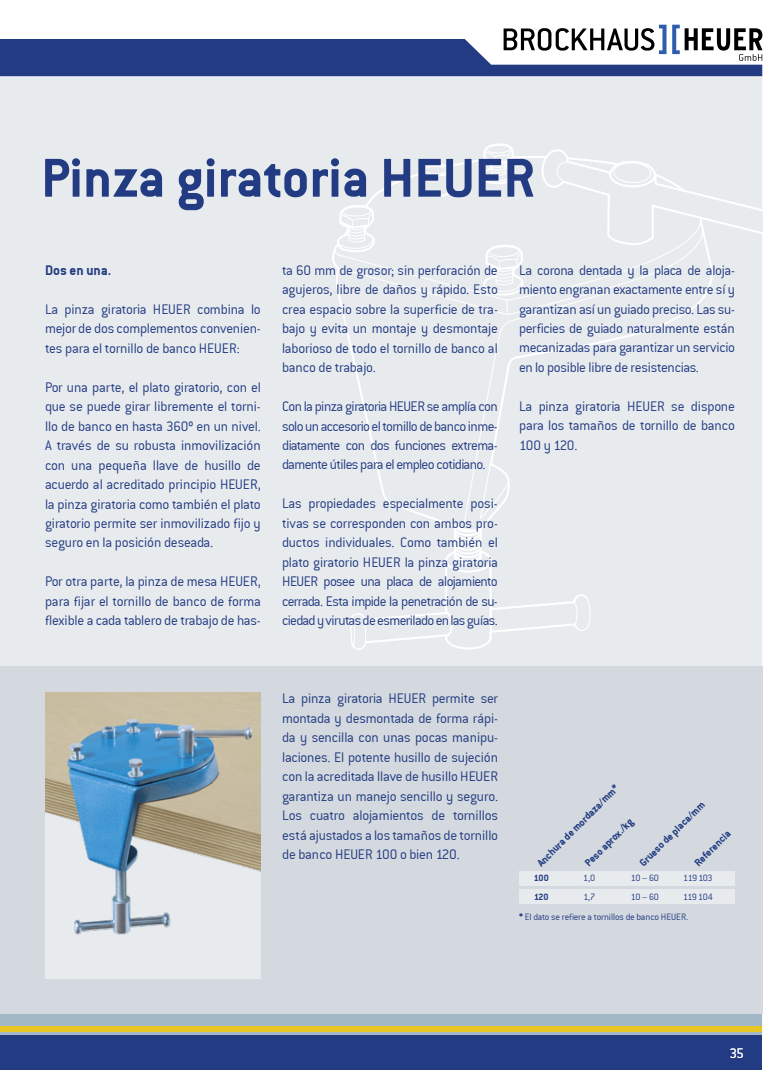
<style>
.page{position:relative;width:780px;height:1088px;background:#fff}
.page>*{position:absolute;margin:0;border:0;box-sizing:border-box;transform-origin:0 0}
.t1{font:60px "Conduit ITCTT Bold";color:#223b82}
.t2{font:15px/19.5px "Conduit ITCTT Light";letter-spacing:-.015em;color:#223b82;text-align:justify}
.t3{font:15px "Conduit ITCTT Bold";color:#223b82}
.t4{font:15px "Conduit ITCTT Light";color:#fff}
.t5{font:11.25px "Conduit ITCTT Bold";color:#223b82}
.t6{font:10px "Conduit ITCTT Light";letter-spacing:-.015em;color:#223b82}
.t7{font:10px "Conduit ITCTT Bold";letter-spacing:-.035em;color:#223b82}
.s1{font-family:"Conduit ITCTT Bold"}
</style>
<div class="page">
<div style="left:0;top:75px;width:762px;height:957px;background:#e8ebee"></div>
<div style="left:0;top:1013px;width:762px;height:23px;background:#a3b8c7"></div>
<div style="left:0;top:1026px;width:762px;height:5px;background:#e9c425"></div>
<svg style="left:0;top:25px;width:762px;height:51px"></svg>
<div style="left:0;top:1035px;width:762px;height:35px;background:#223b82"></div>
<div style="left:0;top:666px;width:762px;height:347px;background:#d3d9de"></div>
<svg style="left:475px;top:404px;width:28px;height:57px"></svg>
<svg style="left:350px;top:461px;width:240px;height:189px"></svg>
<svg style="left:334px;top:143px;width:428px;height:261px"></svg>
<div style="left:45px;top:693px;width:216px;height:285px;background:#e8ebee"></div>
<img style="left:45px;top:693px;width:216px;height:242px">
<div style="left:519px;top:871px;width:216px;height:15px;background:#e8ebee"></div>
<div style="left:519px;top:889px;width:216px;height:15px;background:#e8ebee"></div>
<h1 class="t1" style="left:41px;top:143px;width:495px">Pinza giratoria HEUER</h1>
<p class="t3" style="left:45px;top:261px;width:68px">Dos en una.</p>
<p class="t2" style="left:45px;top:299px;width:217px">La pinza giratoria HEUER combina lo mejor de dos complementos convenien&shy;tes para el tornillo de banco HEUER:</p>
<p class="t2" style="left:45px;top:377px;width:217px">Por una parte, el plato giratorio, con el que se puede girar libremente el torni&shy;llo de banco en hasta 360º en un nivel.<br>A través de su robusta inmovilización con una pequeña llave de husillo de acuerdo al acreditado principio HEUER, la pinza giratoria como también el plato giratorio permite ser inmovilizado fijo y seguro en la posición deseada.</p>
<p class="t2" style="left:45px;top:572px;width:217px">Por otra parte, la pinza de mesa HEUER, para fijar el tornillo de banco de forma flexible a cada tablero de trabajo de has-</p>
<p class="t2" style="left:282px;top:260px;width:217px">ta 60 mm de grosor; sin perforación de agujeros, libre de daños y rápido. Esto crea espacio sobre la superficie de tra&shy;bajo y evita un montaje y desmontaje laborioso de todo el tornillo de banco al banco de trabajo.</p>
<p class="t2" style="left:282px;top:397px;width:217px">Con la pinza giratoria HEUER se amplía con solo un accesorio el tornillo de banco inme&shy;diatamente con dos funciones extrema&shy;damente útiles para el empleo cotidiano.</p>
<p class="t2" style="left:282px;top:494px;width:217px">Las propiedades especialmente posi&shy;tivas se corresponden con ambos pro&shy;ductos individuales. Como también el plato giratorio HEUER la pinza giratoria HEUER posee una placa de alojamiento cerrada. Esta impide la penetración de su&shy;ciedad y virutas de esmerilado en las guías.</p>
<p class="t2" style="left:519px;top:260px;width:217px">La corona dentada y la placa de aloja&shy;miento engranan exactamente entre sí y garantizan así un guiado preciso. Las su&shy;perficies de guiado naturalmente están mecanizadas para garantizar un servicio en lo posible libre de resistencias.</p>
<p class="t2" style="left:519px;top:396px;width:217px">La pinza giratoria HEUER se dispone para los tamaños de tornillo de banco 100 y 120.</p>
<p class="t2" style="left:282px;top:689px;width:217px">La pinza giratoria HEUER permite ser montada y desmontada de forma rápi&shy;da y sencilla con unas pocas manipu&shy;laciones. El potente husillo de sujeción con la acreditada llave de husillo HEUER garantiza un manejo sencillo y seguro.<br>Los cuatro alojamientos de tornillos está ajustados a los tamaños de tornillo de banco HEUER 100 o bien 120.</p>
<p class="t5" style="left:534px;top:860px;width:112px;rotate:-45deg">Anchura de mordaza/mm*</p>
<p class="t5" style="left:636px;top:860px;width:89px;rotate:-45deg">Grueso de placa/mm</p>
<p class="t5" style="left:582px;top:860px;width:65px;rotate:-45deg">Peso aprox./kg</p>
<p class="t5" style="left:691px;top:860px;width:48px;rotate:-45deg">Referencia</p>
<p class="t7" style="left:534px;top:872px;width:16px">100</p>
<p class="t6" style="left:583px;top:872px;width:14px">1,0</p>
<p class="t6" style="left:631px;top:872px;width:30px">10 – 60</p>
<p class="t6" style="left:683px;top:872px;width:31px">119 103</p>
<p class="t7" style="left:534px;top:891px;width:16px">120</p>
<p class="t6" style="left:583px;top:891px;width:13px">1,7</p>
<p class="t6" style="left:631px;top:891px;width:30px">10 – 60</p>
<p class="t6" style="left:683px;top:891px;width:31px">119 104</p>
<p class="t6" style="left:519px;top:912px;width:170px"><span class="s1">*</span> El dato se refiere a tornillos de banco HEUER.</p>
<p class="t4" style="left:729px;top:1045px;width:16px">35</p>
</div>
